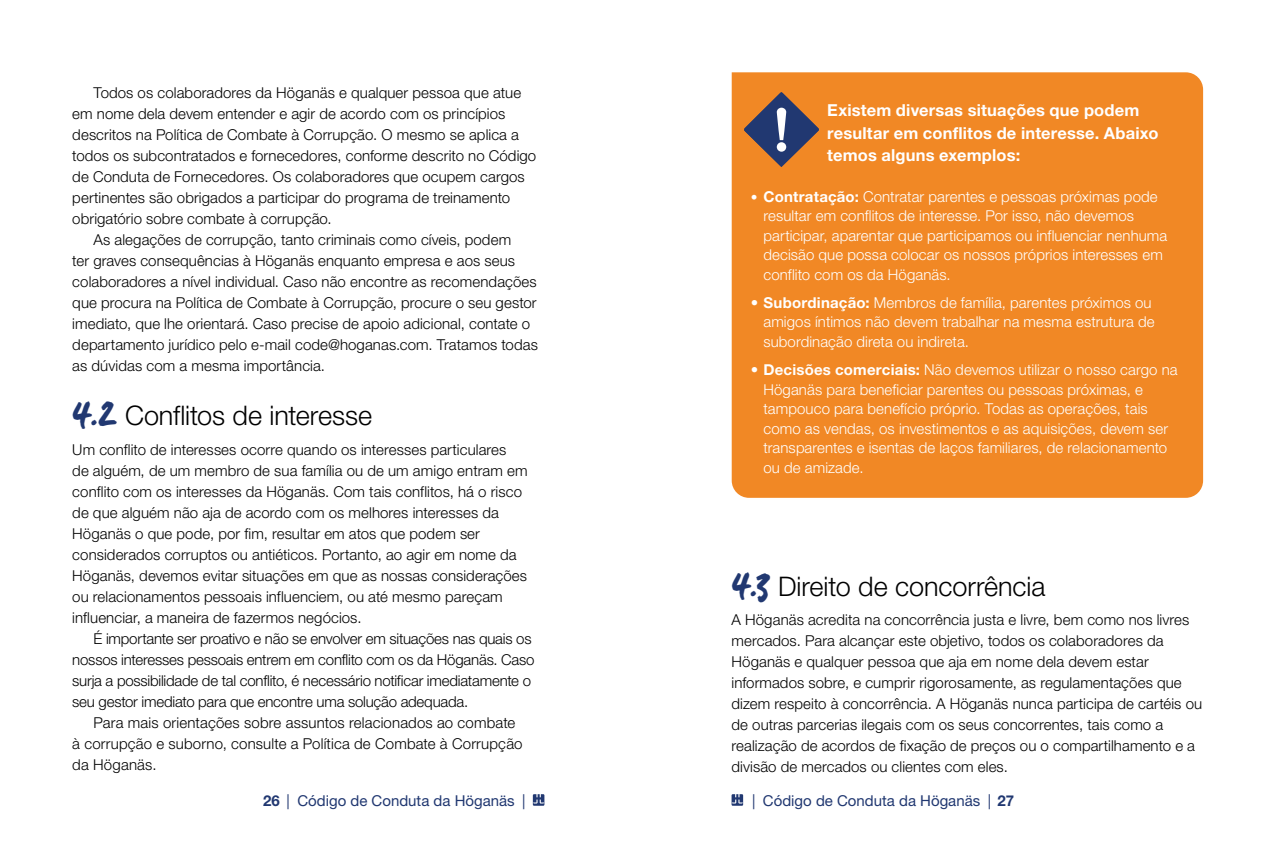
<style>
.page{position:relative;width:1276px;height:851px;background:#fff}
.page>*{position:absolute;margin:0;border:0;box-sizing:border-box;transform-origin:0 0}
.t1{font:300 27px "Helvetica Neue LT Std";letter-spacing:-.005em;color:#000}
.t2{font:700 16.5px/22.5px "Helvetica Neue LT Std";letter-spacing:.01em;color:#fff}
.t3{font:300 15px/21px "Helvetica Neue LT Std";letter-spacing:.005em;color:#000}
.t4{font:300 15px/19.5px "Helvetica Neue LT Std";letter-spacing:.005em;color:#fff}
.t5{font:300 15px/21px "Helvetica Neue LT Std";letter-spacing:-.015em;color:#000}
.t6{font:15px "Helvetica Neue LT Std";color:#213871}
.s1{font-family:"Manus";font-weight:400;font-size:48px;color:#213871}
.s2{font-size:13.5px}
.s3{font-weight:700}
</style>
<div class="page">
<svg style="left:731px;top:794px;width:12px;height:11px"></svg>
<svg style="left:533px;top:794px;width:11px;height:11px"></svg>
<div style="left:731px;top:72px;width:472px;height:425px;background:#f18825"></div>
<svg style="left:743px;top:92px;width:76px;height:75px;background:#906750"></svg>
<div style="left:777px;top:142px;width:9px;height:10px;background:#fff;border-radius:50%"></div>
<p class="t3" style="left:94px;top:82px;width:429px">Todos os colaboradores da Höganäs e qualquer pessoa que atue</p>
<p class="t3" style="left:72px;top:103px;width:434px">em nome dela devem entender e agir de acordo com os princípios</p>
<p class="t3" style="left:72px;top:124px;width:448px">descritos na Política de Combate à Corrupção. O mesmo se aplica a</p>
<p class="t3" style="left:72px;top:145px;width:465px">todos os subcontratados e fornecedores, conforme descrito no Código</p>
<p class="t3" style="left:72px;top:166px;width:454px">de Conduta de Fornecedores. Os colaboradores que ocupem cargos</p>
<p class="t3" style="left:72px;top:187px;width:439px">pertinentes são obrigados a participar do programa de treinamento</p>
<p class="t3" style="left:72px;top:208px;width:261px">obrigatório sobre combate à corrupção.</p>
<p class="t3" style="left:94px;top:229px;width:419px">As alegações de corrupção, tanto criminais como cíveis, podem</p>
<p class="t3" style="left:72px;top:250px;width:444px">ter graves consequências à Höganäs enquanto empresa e aos seus</p>
<p class="t3" style="left:72px;top:271px;width:466px">colaboradores a nível individual. Caso não encontre as recomendações</p>
<p class="t3" style="left:72px;top:292px;width:466px">que procura na Política de Combate à Corrupção, procure o seu gestor</p>
<p class="t3" style="left:72px;top:313px;width:459px">imediato, que lhe orientará. Caso precise de apoio adicional, contate o</p>
<p class="t3" style="left:72px;top:334px;width:467px">departamento jurídico pelo e-mail code@hoganas.com. Tratamos todas</p>
<p class="t3" style="left:72px;top:355px;width:254px">as dúvidas com a mesma importância.</p>
<h1 class="t1" style="left:72px;top:399px;width:301px"><span class="s1">4.2</span> Conflitos de interesse</h1>
<p class="t3" style="left:72px;top:438px;width:457px">Um conflito de interesses ocorre quando os interesses particulares<br>de alguém, de um membro de sua família ou de um amigo entram em conflito com os interesses da Höganäs. Com tais conflitos, há o risco de que alguém não aja de acordo com os melhores interesses da Höganäs o que pode, por fim, resultar em atos que podem ser considerados corruptos ou antiéticos. Portanto, ao agir em nome da Höganäs, devemos evitar situações em que as nossas considerações ou relacionamentos pessoais influenciem, ou até mesmo pareçam influenciar, a maneira de fazermos negócios.</p>
<p class="t5" style="left:72px;top:627px;width:464px;text-indent:21px">É importante ser proativo e não se envolver em situações nas quais os nossos interesses pessoais entrem em conflito com os da Höganäs. Caso surja a possibilidade de tal conflito, é necessário notificar imediatamente o seu gestor imediato para que encontre uma solução adequada.</p>
<p class="t3" style="left:72px;top:711px;width:452px;text-indent:21px">Para mais orientações sobre assuntos relacionados ao combate à corrupção e suborno, consulte a Política de Combate à Corrupção da Höganäs.</p>
<p class="t2" style="left:827px;top:98px;width:333px">Existem diversas situações que podem resultar em conflitos de interesse. Abaixo temos alguns exemplos:</p>
<p class="t4" style="left:763px;top:186px;width:405px;text-indent:-13px"><span class="s2">•</span> <span class="s3">Contratação:</span> Contratar parentes e pessoas próximas pode resultar em conflitos de interesse. Por isso, não devemos participar, aparentar que participamos ou influenciar nenhuma decisão que possa colocar os nossos próprios interesses em conflito com os da Höganäs.</p>
<p class="t4" style="left:763px;top:292px;width:393px;text-indent:-13px">• <span class="s3">Subordinação:</span> Membros de família, parentes próximos ou amigos íntimos não devem trabalhar na mesma estrutura de subordinação direta ou indireta.</p>
<p class="t4" style="left:763px;top:359px;width:416px;text-indent:-13px">• <span class="s3">Decisões comerciais:</span> Não devemos utilizar o nosso cargo na Höganäs para beneficiar parentes ou pessoas próximas, e tampouco para benefício próprio. Todas as operações, tais como as vendas, os investimentos e as aquisições, devem ser transparentes e isentas de laços familiares, de relacionamento ou de amizade.</p>
<h1 class="t1" style="left:731px;top:569px;width:315px"><span class="s1">4.3</span> Direito de concorrência</h1>
<p class="t3" style="left:731px;top:608px;width:472px">A Höganäs acredita na concorrência justa e livre, bem como nos livres mercados. Para alcançar este objetivo, todos os colaboradores da Höganäs e qualquer pessoa que aja em nome dela devem estar informados sobre, e cumprir rigorosamente, as regulamentações que dizem respeito à concorrência. A Höganäs nunca participa de cartéis ou de outras parcerias ilegais com os seus concorrentes, tais como a realização de acordos de fixação de preços ou o compartilhamento e a divisão de mercados ou clientes com eles.</p>
<p class="t6" style="left:263px;top:791px;width:264px"><span class="s3">26</span> | Código de Conduta da Höganäs |</p>
<p class="t6" style="left:752px;top:791px;width:263px">| Código de Conduta da Höganäs | <span class="s3">27</span></p>
</div>
